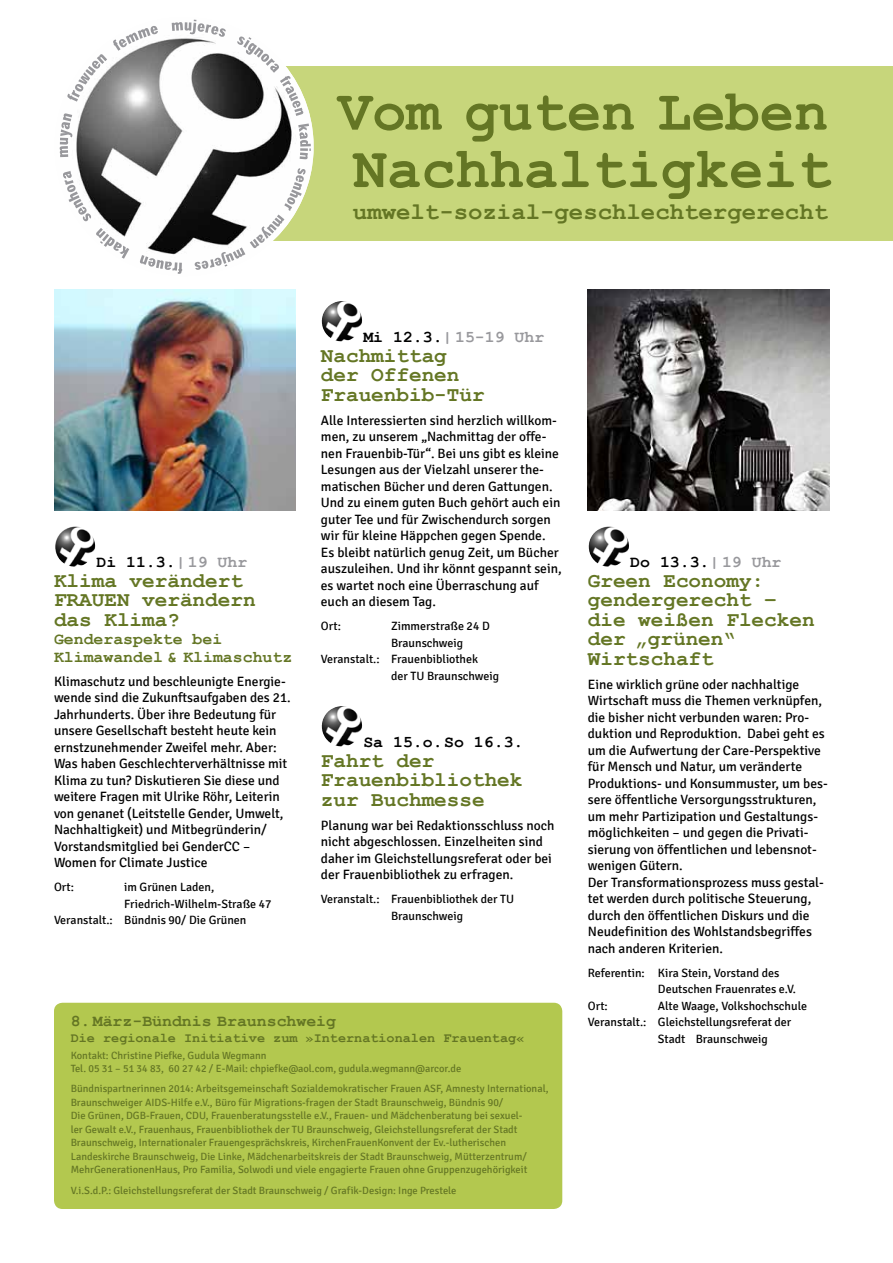
<style>
.page{position:relative;width:893px;height:1263px;background:#fff}
.page>*{position:absolute;margin:0;border:0;box-sizing:border-box;transform-origin:0 0}
.t1{font:700 57px "Courier New";color:#647624}
.t2{font:700 24px "Courier New";color:#647624}
.t3{font:700 21px/19.5px "Courier New";color:#647624}
.t4{font:700 16.5px/18px "Courier New";color:#647624}
.t5{font:700 16.5px "Courier New";color:#000}
.t6{font:700 16.5px "Courier New";color:#98989c}
.t7{font:13.5px/16.5px "Signika";color:#000}
.t8{font:700 13.5px "Courier New";color:#647624}
.t9{font:12px/16.5px "Signika";color:#000}
.t10{font:10.5px/13.5px "Signika";color:#647624}
.s1{color:#98989c}
.s2{color:#000}
</style>
<div class="page">
<div style="left:162px;top:66px;width:731px;height:174px;background:#c7d67b"></div>
<div style="left:54px;top:1003px;width:508px;height:206px;background:#b3c84f;border-radius:9px"></div>
<img style="left:55px;top:17px;width:258px;height:259px;border-radius:127px">
<svg style="left:140px;top:255px;width:42px;height:19px"></svg>
<svg style="left:96px;top:228px;width:33px;height:31px"></svg>
<svg style="left:63px;top:171px;width:28px;height:50px"></svg>
<svg style="left:60px;top:113px;width:12px;height:44px"></svg>
<svg style="left:67px;top:54px;width:40px;height:48px"></svg>
<svg style="left:113px;top:26px;width:45px;height:25px"></svg>
<svg style="left:172px;top:20px;width:54px;height:17px"></svg>
<svg style="left:237px;top:36px;width:66px;height:80px"></svg>
<svg style="left:298px;top:123px;width:13px;height:36px"></svg>
<svg style="left:195px;top:168px;width:111px;height:102px"></svg>
<img style="left:322px;top:301px;width:41px;height:41px">
<img style="left:322px;top:706px;width:41px;height:41px">
<img style="left:54px;top:289px;width:241px;height:221px">
<img style="left:55px;top:526px;width:41px;height:41px">
<img style="left:588px;top:289px;width:241px;height:221px">
<img style="left:588px;top:526px;width:41px;height:41px">
<h1 class="t1" style="left:338px;top:77px;width:492px">Vom guten Leben</h1>
<h1 class="t1" style="left:353px;top:134px;width:480px">Nachhaltigkeit</h1>
<h2 class="t2" style="left:353px;top:196px;width:477px">umwelt-sozial-geschlechtergerecht</h2>
<p class="t5" style="left:96px;top:552px;width:152px">Di 11.3.<span class="s1">| 19 Uhr</span></p>
<h3 class="t3" style="left:54px;top:570px;width:203px">Klima verändert<br>FRAUEN verändern das Klima?</h3>
<p class="t4" style="left:54px;top:629px;width:240px">Genderaspekte bei<br>Klimawandel &amp; Klimaschutz</p>
<p class="t7" style="left:54px;top:673px;width:238px">Klimaschutz und beschleunigte Energie&shy;wende sind die Zukunftsaufgaben des 21.<br>Jahrhunderts. Über ihre Bedeutung für unsere Gesellschaft besteht heute kein ernstzunehmender Zweifel mehr. Aber:<br>Was haben Geschlechterverhältnisse mit Klima zu tun? Diskutieren Sie diese und weitere Fragen mit Ulrike Röhr, Leiterin von genanet (Leitstelle Gender, Umwelt, Nachhaltigkeit) und Mitbegründerin/ Vorstandsmitglied bei GenderCC – Women for Climate Justice</p>
<p class="t9" style="left:54px;top:879px;width:21px">Ort:</p>
<p class="t9" style="left:124px;top:879px;width:92px">im Grünen Laden,</p>
<p class="t9" style="left:124px;top:896px;width:149px">Friedrich-Wilhelm-Straße 47</p>
<p class="t9" style="left:54px;top:912px;width:194px">Veranstalt.: Bündnis 90/ Die Grünen</p>
<p class="t6" style="left:363px;top:327px;width:182px"><span class="s2">Mi 12.3.</span>| 15-19 Uhr</p>
<h3 class="t3" style="left:321px;top:345px;width:165px">Nachmittag der Offenen<br>Frauenbib-Tür</h3>
<p class="t7" style="left:321px;top:412px;width:242px">Alle Interessierten sind herzlich willkom&shy;men, zu unserem „Nachmittag der offe&shy;nen Frauenbib-Tür“. Bei uns gibt es kleine Lesungen aus der Vielzahl unserer the&shy;matischen Bücher und deren Gattungen.<br>Und zu einem guten Buch gehört auch ein guter Tee und für Zwischendurch sorgen wir für kleine Häppchen gegen Spende.<br>Es bleibt natürlich genug Zeit, um Bücher auszuleihen. Und ihr könnt gespannt sein, es wartet noch eine Überraschung auf euch an diesem Tag.</p>
<p class="t9" style="left:321px;top:618px;width:21px">Ort:</p>
<p class="t9" style="left:391px;top:618px;width:100px">Zimmerstraße 24 D</p>
<p class="t9" style="left:391px;top:634px;width:73px">Braunschweig</p>
<p class="t9" style="left:321px;top:651px;width:159px">Veranstalt.: Frauenbibliothek</p>
<p class="t9" style="left:391px;top:667px;width:109px">der TU Braunschweig</p>
<p class="t5" style="left:363px;top:732px;width:162px">Sa 15.o.So 16.3.</p>
<h3 class="t3" style="left:321px;top:750px;width:203px">Fahrt der<br>Frauenbibliothek zur Buchmesse</h3>
<p class="t7" style="left:321px;top:817px;width:235px">Planung war bei Redaktionsschluss noch nicht abgeschlossen. Einzelheiten sind daher im Gleichstellungsreferat oder bei der Frauenbibliothek zu erfragen.</p>
<p class="t9" style="left:391px;top:891px;width:125px;text-indent:-70px">Veranstalt.: Frauenbibliothek der TU<br>Braunschweig</p>
<p class="t4" style="left:71px;top:1011px;width:267px">8. März-Bündnis Braunschweig</p>
<p class="t8" style="left:71px;top:1029px;width:455px">Die regionale Initiative zum »Internationalen Frauentag«</p>
<p class="t10" style="left:71px;top:1048px;width:392px">Kontakt: Christine Piefke, Gudula Wegmann<br>Tel. 05 31 – 51 34 83, 60 27 42 / E-Mail: chpiefke@aol.com, gudula.wegmann@arcor.de</p>
<p class="t10" style="left:71px;top:1082px;width:479px">Bündnispartnerinnen 2014: Arbeitsgemeinschaft Sozialdemokratischer Frauen ASF, Amnesty International, Braunschweiger AIDS-Hilfe e.V., Büro für Migrations-fragen der Stadt Braunschweig, Bündnis 90/<br>Die Grünen, DGB-Frauen, CDU, Frauenberatungsstelle e.V., Frauen- und Mädchenberatung bei sexuel-<br>ler Gewalt e.V., Frauenhaus, Frauenbibliothek der TU Braunschweig, Gleichstellungsreferat der Stadt Braunschweig, Internationaler Frauengesprächskreis, KirchenFrauenKonvent der Ev.-lutherischen Landeskirche Braunschweig, Die Linke, Mädchenarbeitskreis der Stadt Braunschweig, Mütterzentrum/ MehrGenerationenHaus, Pro Familia, Solwodi und viele engagierte Frauen ohne Gruppenzugehörigkeit</p>
<p class="t10" style="left:71px;top:1183px;width:387px">V.i.S.d.P.: Gleichstellungsreferat der Stadt Braunschweig / Grafik-Design: Inge Prestele</p>
<p class="t5" style="left:630px;top:552px;width:153px">Do 13.3.<span class="s1">| 19 Uhr</span></p>
<h3 class="t3" style="left:588px;top:570px;width:228px">Green Economy: gendergerecht – die weißen Flecken der „grünen“<br>Wirtschaft</h3>
<p class="t7" style="left:588px;top:676px;width:241px">Eine wirklich grüne oder nachhaltige Wirtschaft muss die Themen verknüpfen, die bisher nicht verbunden waren: Pro&shy;duktion und Reproduktion. Dabei geht es um die Aufwertung der Care-Perspektive für Mensch und Natur, um veränderte Produktions- und Konsummuster, um bes&shy;sere öffentliche Versorgungsstrukturen, um mehr Partizipation und Gestaltungs&shy;möglichkeiten – und gegen die Privati&shy;sierung von öffentlichen und lebensnot&shy;wenigen Gütern.<br>Der Transformationsprozess muss gestal&shy;tet werden durch politische Steuerung, durch den öffentlichen Diskurs und die Neudefinition des Wohlstandsbegriffes nach anderen Kriterien.</p>
<p class="t9" style="left:588px;top:965px;width:193px">Referentin: Kira Stein, Vorstand des</p>
<p class="t9" style="left:658px;top:981px;width:140px">Deutschen Frauenrates e.V.</p>
<p class="t9" style="left:588px;top:998px;width:21px">Ort:</p>
<p class="t9" style="left:658px;top:998px;width:151px">Alte Waage, Volkshochschule</p>
<p class="t9" style="left:588px;top:1014px;width:205px">Veranstalt.: Gleichstellungsreferat der</p>
<p class="t9" style="left:658px;top:1031px;width:111px">Stadt Braunschweig</p>
</div>
